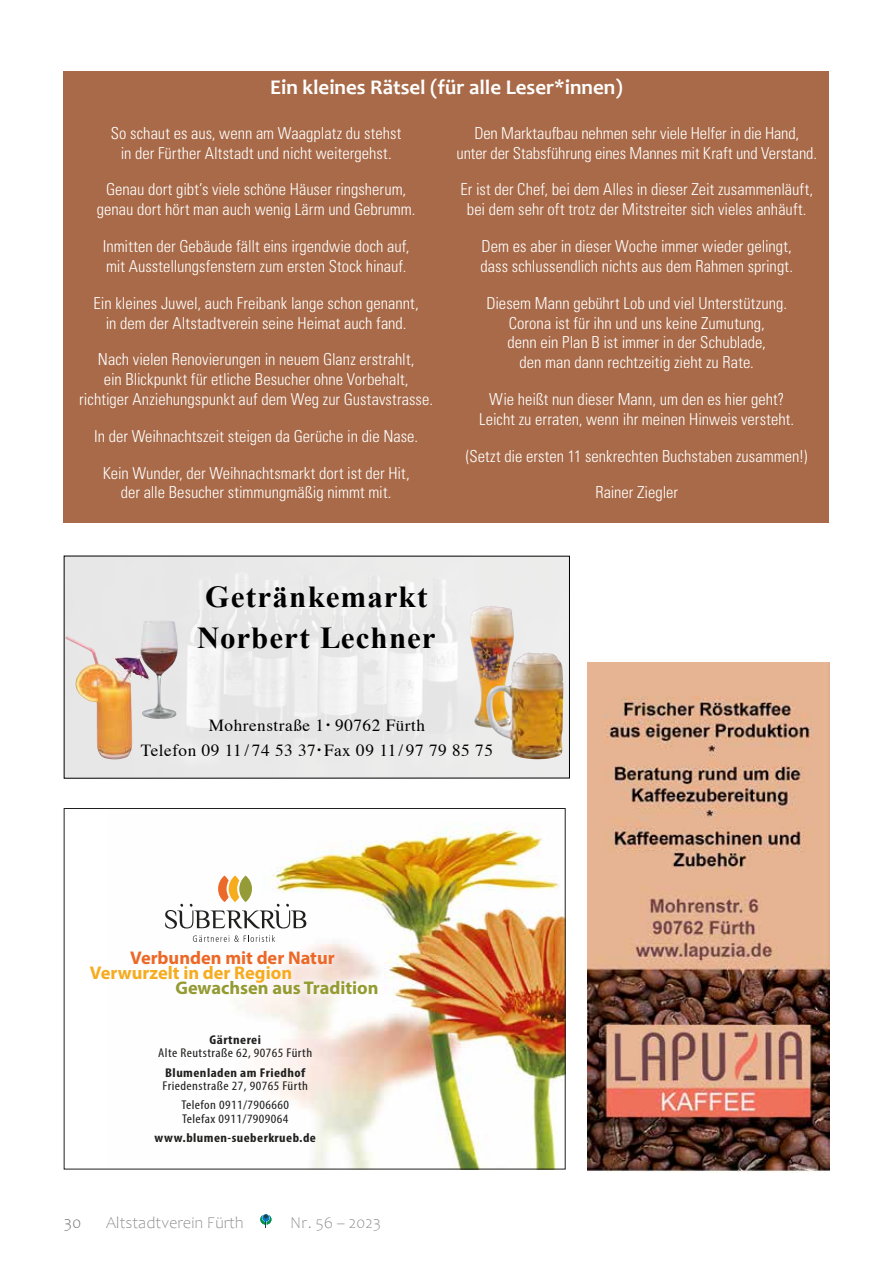
<style>
.page{position:relative;width:893px;height:1263px;background:#fff}
.page>*{position:absolute;margin:0;border:0;box-sizing:border-box;transform-origin:0 0}
.t1{font:700 30.45px/40.5px "Times New Roman";letter-spacing:.035em;color:#000}
.t2{font:700 21px "Candara";color:#fff}
.t3{font:700 18.45px "Myriad Pro";color:#f7ab1f}
.t4{font:700 18.45px "Myriad Pro";color:#939b32}
.t5{font:700 18.45px "Myriad Pro";color:#ec6827}
.t6{font:16.95px/24.5px "Times";letter-spacing:.03em;color:#000;text-align:center}
.t7{font:300 condensed 16.5px/19.8px "Univers";color:#fff;text-align:center}
.t8{font:300 16.5px "Candara";color:#878787}
.t9{font:300 16.5px "Candara";color:#646363}
.t10{font:condensed 12.75px/19px "Myriad Pro";letter-spacing:.03em;color:#20201f;text-align:center;scale:1.13 1}
.t11{font:700 condensed 12.75px "Myriad Pro";letter-spacing:.03em;color:#20201f;scale:1.13 1}
</style>
<div class="page">
<svg style="left:260px;top:1214px;width:11px;height:13px"></svg>
<div style="left:64px;top:117px;width:765px;height:406px;background:#a86a48"></div>
<div style="left:64px;top:71px;width:765px;height:46px;background:#a86a48"></div>
<img style="left:192px;top:824px;width:372px;height:343px">
<svg style="left:193px;top:935px;width:82px;height:7px"></svg>
<svg style="left:165px;top:875px;width:141px;height:54px"></svg>
<svg style="left:239px;top:875px;width:13px;height:27px"></svg>
<div style="left:82px;top:942px;width:305px;height:61px;background:#fff;opacity:.75"></div>
<img style="left:66px;top:558px;width:502px;height:218px">
<img style="left:470px;top:606px;width:44px;height:122px">
<img style="left:486px;top:653px;width:77px;height:106px">
<img style="left:140px;top:620px;width:38px;height:99px">
<img style="left:65px;top:637px;width:85px;height:122px">
<img style="left:588px;top:662px;width:241px;height:510px">
<p class="t2" style="left:270px;top:74px;width:354px">Ein kleines Rätsel (für alle Leser*innen)</p>
<p class="t7" style="left:111px;top:123px;width:292px">So schaut es aus, wenn am Waagplatz du stehst in der Fürther Altstadt und nicht weitergehst.</p>
<p class="t7" style="left:97px;top:180px;width:320px">Genau dort gibt’s viele schöne Häuser ringsherum, genau dort hört man auch wenig Lärm und Gebrumm.</p>
<p class="t7" style="left:103px;top:236px;width:308px;text-align:left">Inmitten der Gebäude fällt eins irgendwie doch auf, mit Ausstellungsfenstern zum ersten Stock hinauf.</p>
<p class="t7" style="left:94px;top:293px;width:327px">Ein kleines Juwel, auch Freibank lange schon genannt, in dem der Altstadtverein seine Heimat auch fand.</p>
<p class="t7" style="left:79px;top:350px;width:355px">Nach vielen Renovierungen in neuem Glanz erstrahlt,<br>ein Blickpunkt für etliche Besucher ohne Vorbehalt, richtiger Anziehungspunkt auf dem Weg zur Gustavstrasse.</p>
<p class="t7" style="left:94px;top:426px;width:325px">In der Weihnachtszeit steigen da Gerüche in die Nase.</p>
<p class="t7" style="left:103px;top:463px;width:308px">Kein Wunder, der Weihnachtsmarkt dort ist der Hit, der alle Besucher stimmungmäßig nimmt mit.</p>
<p class="t7" style="left:457px;top:123px;width:362px">Den Marktaufbau nehmen sehr viele Helfer in die Hand,<br>unter der Stabsführung eines Mannes mit Kraft und Verstand.</p>
<p class="t7" style="left:460px;top:180px;width:354px">Er ist der Chef, bei dem Alles in dieser Zeit zusammenläuft, bei dem sehr oft trotz der Mitstreiter sich vieles anhäuft.</p>
<p class="t7" style="left:480px;top:236px;width:314px;text-align:left">Dem es aber in dieser Woche immer wieder gelingt, dass schlussendlich nichts aus dem Rahmen springt.</p>
<p class="t7" style="left:486px;top:293px;width:302px">Diesem Mann gebührt Lob und viel Unterstützung.<br>Corona ist für ihn und uns keine Zumutung,<br>denn ein Plan B ist immer in der Schublade,<br>den man dann rechtzeitig zieht zu Rate.</p>
<p class="t7" style="left:479px;top:389px;width:316px">Wie heißt nun dieser Mann, um den es hier geht?<br>Leicht zu erraten, wenn ihr meinen Hinweis versteht.</p>
<p class="t7" style="left:466px;top:446px;width:343px">(Setzt die ersten 11 senkrechten Buchstaben zusammen!)</p>
<p class="t7" style="left:595px;top:483px;width:84px">Rainer Ziegler</p>
<h1 class="t1" style="left:197px;top:576px;width:240px">Getränkemarkt<br>Norbert Lechner</h1>
<p class="t6" style="left:141px;top:712px;width:354px">Mohrenstraße 1 <sup>•</sup> 90762 Fürth<br>Telefon 09 11 / 74 53 37<sup>•</sup> Fax 09 11/ 97 79 85 75</p>
<p class="t5" style="left:130px;top:946px;width:206px">Verbunden mit der Natur</p>
<p class="t3" style="left:90px;top:961px;width:204px">Verwurzelt in der Region</p>
<p class="t4" style="left:175px;top:976px;width:205px">Gewachsen aus Tradition</p>
<p class="t11" style="left:209px;top:1032px;width:47px">Gärtnerei</p>
<p class="t10" style="left:158px;top:1043px;width:138px">Alte Reutstraße 62, 90765 Fürth</p>
<p class="t11" style="left:165px;top:1064px;width:125px">Blumenladen am Friedhof</p>
<p class="t10" style="left:162px;top:1076px;width:130px">Friedenstraße 27, 90765 Fürth<br>Telefon 0911/7906660</p>
<p class="t10" style="left:182px;top:1109px;width:96px">Telefax 0911/7909064</p>
<p class="t11" style="left:155px;top:1129px;width:144px">www.blumen-sueberkrueb.de</p>
<p class="t9" style="left:64px;top:1213px;width:19px">30</p>
<p class="t8" style="left:106px;top:1213px;width:139px">Altstadtverein Fürth</p>
<p class="t8" style="left:290px;top:1213px;width:92px">Nr. 56 – 2023</p>
</div>
